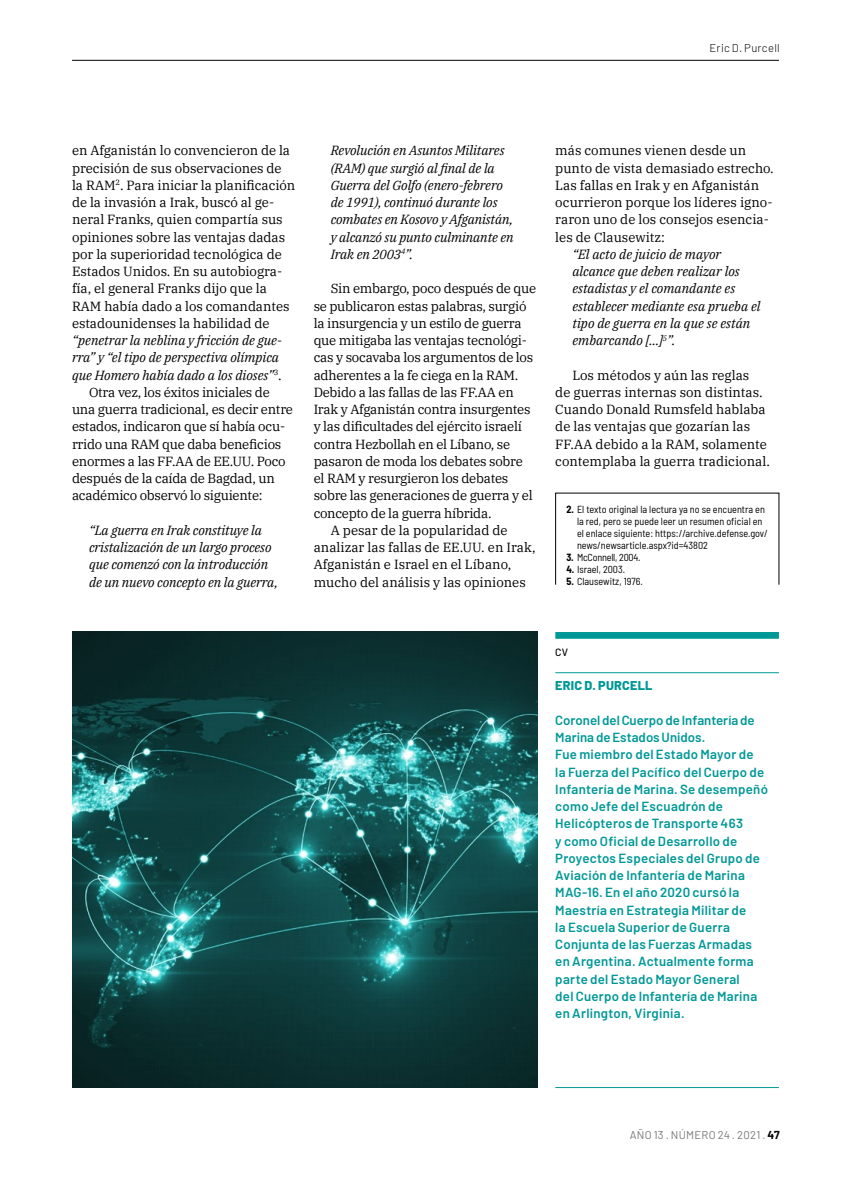
<style>
.page{position:relative;width:851px;height:1191px;background:#fff}
.page>*{position:absolute;margin:0;border:0;box-sizing:border-box;transform-origin:0 0}
.t1{font:13.2px/17.2px "IBM Plex Serif";letter-spacing:-.005em;color:#000}
.t2{font:italic 13.2px/17.2px "IBM Plex Serif";letter-spacing:-.01em;color:#000}
.t3{font:600 13.2px/17.2px "Barlow";letter-spacing:.02em;color:#009897}
.t4{font:800 12.75px "Barlow";letter-spacing:.015em;color:#009897}
.t5{font:11.25px "Barlow";letter-spacing:.02em;color:#77787b}
.t6{font:300 11.25px "Barlow";letter-spacing:.025em;color:#000}
.t7{font:500 10.5px "Barlow";color:#000}
.t8{font:semi-condensed 10.2px/12px "Barlow";color:#000}
.t9{font:semi-condensed 10.2px "Barlow";letter-spacing:-.02em;color:#000}
.s1{font-style:normal}
.s2{font-weight:700}
.s3{font-weight:700;color:#000}
</style>
<div class="page">
<hr style="left:72px;top:60px;width:706px;height:1px;background:#000">
<img style="left:72px;top:631px;width:465px;height:456px">
<div style="left:555px;top:632px;width:223px;height:7px;background:#009897"></div>
<hr style="left:555px;top:672px;width:223px;height:1px;background:#009897">
<hr style="left:555px;top:1087px;width:223px;height:1px;background:#009897">
<p class="t6" style="left:709px;top:40px;width:72px">Eric D. Purcell</p>
<p class="t1" style="left:72px;top:141px;width:225px">en Afganistán lo convencieron de la precisión de sus observaciones de la RAM<sup>2</sup>. Para iniciar la planificación de la invasión a Irak, buscó al ge&shy;neral Franks, quien compartía sus opiniones sobre las ventajas dadas por la superioridad tecnológica de Estados Unidos. En su autobiogra&shy;fía, el general Franks dijo que la RAM había dado a los comandantes estadounidenses la habilidad de</p>
<p class="t2" style="left:72px;top:331px;width:211px">“penetrar la neblina y fricción de gue-</p>
<p class="t2" style="left:72px;top:348px;width:208px">rra” y “el tipo de perspectiva olímpica</p>
<p class="t2" style="left:72px;top:365px;width:211px">que Homero había dado a los dioses”<sup>3</sup><span class="s1">.</span></p>
<p class="t1" style="left:89px;top:382px;width:182px">Otra vez, los éxitos iniciales de</p>
<p class="t1" style="left:72px;top:400px;width:222px">una guerra tradicional, es decir entre</p>
<p class="t1" style="left:72px;top:417px;width:215px">estados, indicaron que sí había ocu-</p>
<p class="t1" style="left:72px;top:434px;width:211px">rrido una RAM que daba beneficios</p>
<p class="t1" style="left:72px;top:451px;width:215px">enormes a las FF.AA de EE.UU. Poco</p>
<p class="t1" style="left:72px;top:469px;width:204px">después de la caída de Bagdad, un</p>
<p class="t1" style="left:72px;top:486px;width:192px">académico observó lo siguiente:</p>
<p class="t2" style="left:89px;top:520px;width:190px">“La guerra en Irak constituye la cristalización de un largo proceso que comenzó con la introducción de un nuevo concepto en la guerra,</p>
<p class="t2" style="left:330px;top:141px;width:184px">Revolución en Asuntos Militares (RAM) que surgió al final de la<br>Guerra del Golfo (enero-febrero de 1991), continuó durante los combates en Kosovo y Afganistán, y alcanzó su punto culminante en<br>Irak en 2003<sup>4</sup>”.</p>
<p class="t1" style="left:330px;top:279px;width:207px">Sin embargo, poco después de que</p>
<p class="t1" style="left:313px;top:296px;width:214px">se publicaron estas palabras, surgió</p>
<p class="t1" style="left:313px;top:313px;width:209px">la insurgencia y un estilo de guerra</p>
<p class="t1" style="left:313px;top:331px;width:215px">que mitigaba las ventajas tecnológi-</p>
<p class="t1" style="left:313px;top:348px;width:221px">cas y socavaba los argumentos de los</p>
<p class="t1" style="left:313px;top:365px;width:206px">adherentes a la fe ciega en la RAM.</p>
<p class="t1" style="left:313px;top:382px;width:201px">Debido a las fallas de las FF.AA en</p>
<p class="t1" style="left:313px;top:400px;width:218px">Irak y Afganistán contra insurgentes</p>
<p class="t1" style="left:313px;top:417px;width:210px">y las dificultades del ejército israelí</p>
<p class="t1" style="left:313px;top:434px;width:198px">contra Hezbollah en el Líbano, se</p>
<p class="t1" style="left:313px;top:451px;width:211px">pasaron de moda los debates sobre</p>
<p class="t1" style="left:313px;top:469px;width:196px">el RAM y resurgieron los debates</p>
<p class="t1" style="left:313px;top:486px;width:220px">sobre las generaciones de guerra y el</p>
<p class="t1" style="left:313px;top:503px;width:179px">concepto de la guerra híbrida.</p>
<p class="t1" style="left:330px;top:520px;width:178px">A pesar de la popularidad de</p>
<p class="t1" style="left:313px;top:538px;width:223px">analizar las fallas de EE.UU. en Irak,</p>
<p class="t1" style="left:313px;top:555px;width:199px">Afganistán e Israel en el Líbano,</p>
<p class="t1" style="left:313px;top:572px;width:213px">mucho del análisis y las opiniones</p>
<p class="t1" style="left:555px;top:141px;width:220px">más comunes vienen desde un punto de vista demasiado estrecho.<br>Las fallas en Irak y en Afganistán ocurrieron porque los líderes igno&shy;raron uno de los consejos esencia&shy;les de Clausewitz:</p>
<p class="t2" style="left:572px;top:244px;width:190px">“El acto de juicio de mayor alcance que deben realizar los estadistas y el comandante es establecer mediante esa prueba el tipo de guerra en la que se están embarcando […]<sup>5</sup>”.</p>
<p class="t1" style="left:555px;top:365px;width:216px;text-indent:17px">Los métodos y aún las reglas<br>de guerras internas son distintas.<br>Cuando Donald Rumsfeld hablaba de las ventajas que gozarían las<br>FF.AA debido a la RAM, solamente contemplaba la guerra tradicional.</p>
<p class="t8" style="left:577px;top:503px;width:192px;text-indent:-11px"><span class="s2">2.</span> El texto original la lectura ya no se encuentra en la red, pero se puede leer un resumen oficial en el enlace siguiente: https://archive.defense.gov/ news/newsarticle.aspx?id=43802</p>
<p class="t9" style="left:566px;top:550px;width:76px"><span class="s2">3.</span> McConnell, 2004.</p>
<p class="t8" style="left:566px;top:563px;width:60px"><span class="s2">4.</span> Israel, 2003.</p>
<p class="t8" style="left:566px;top:575px;width:78px"><span class="s2">5.</span> Clausewitz, 1976.</p>
<p class="t7" style="left:555px;top:644px;width:14px">CV</p>
<p class="t4" style="left:555px;top:676px;width:99px">ERIC D. PURCELL</p>
<p class="t3" style="left:555px;top:710px;width:214px">Coronel del Cuerpo de Infantería de<br>Marina de Estados Unidos.<br>Fue miembro del Estado Mayor de<br>la Fuerza del Pacífico del Cuerpo de<br>Infantería de Marina. Se desempeñó como Jefe del Escuadrón de<br>Helicópteros de Transporte 463<br>y como Oficial de Desarrollo de<br>Proyectos Especiales del Grupo de<br>Aviación de Infantería de Marina<br>MAG-16. En el año 2020 cursó la<br>Maestría en Estrategia Militar de<br>la Escuela Superior de Guerra<br>Conjunta de las Fuerzas Armadas en Argentina. Actualmente forma parte del Estado Mayor General<br>del Cuerpo de Infantería de Marina en Arlington, Virginia.</p>
<p class="t5" style="left:629px;top:1126px;width:151px">AÑO 13 . NÚMERO 24 . 2021 . <span class="s3">47</span></p>
</div>
